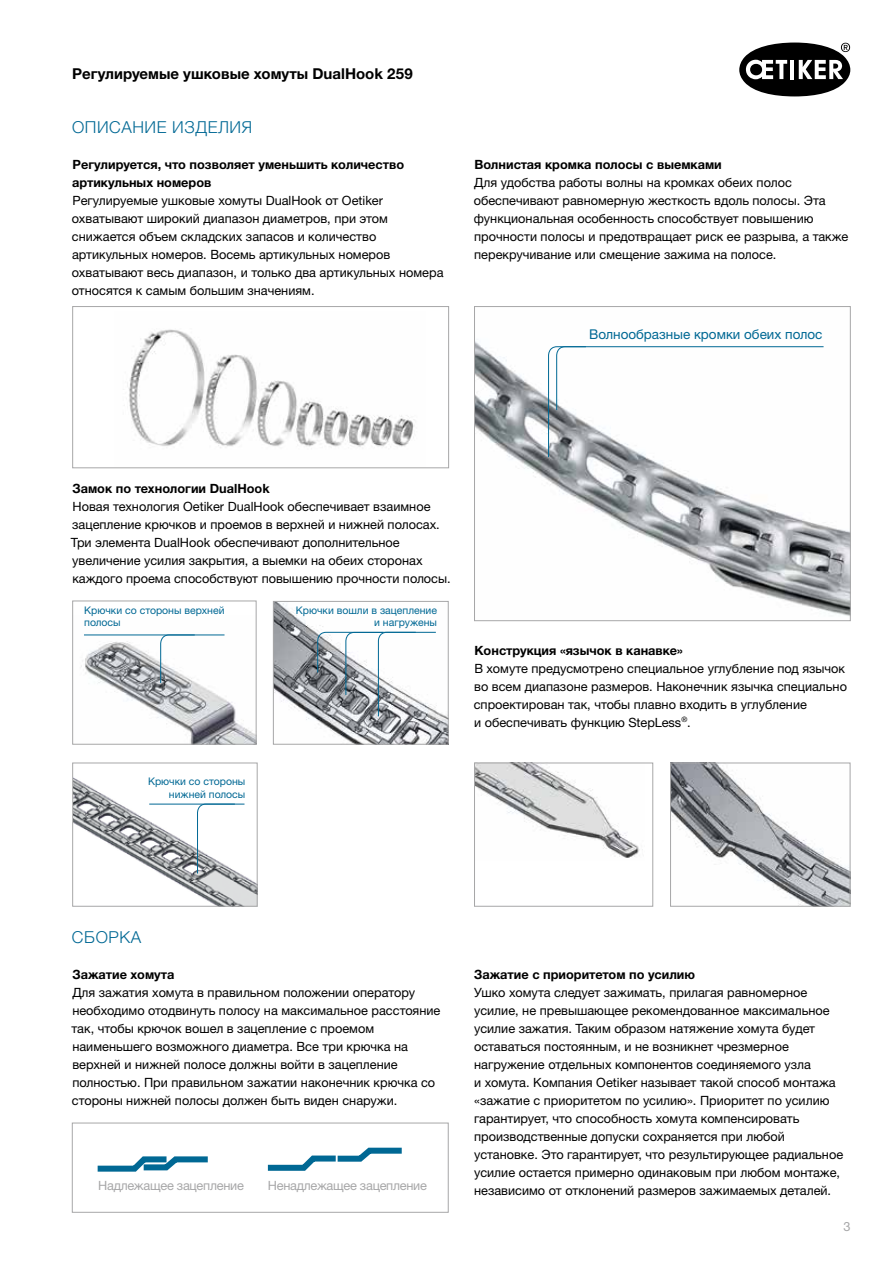
<style>
.page{position:relative;width:893px;height:1263px;background:#fff}
.page>*{position:absolute;margin:0;border:0;box-sizing:border-box;transform-origin:0 0}
.t1{font:300 16.5px "Helvetica Neue LTW1 G";letter-spacing:.035em;color:#006894}
.t2{font:700 15px "Helvetica Neue LTW1 G";color:#000}
.t3{font:13.5px "Helvetica Neue LTW1 G";color:#006894}
.t4{font:12.75px/18px "Helvetica Neue LTW1 G";color:#000}
.t5{font:700 12.75px/18px "Helvetica Neue LTW1 G";color:#000}
.t6{font:12.75px "Helvetica Neue LTW1 G";letter-spacing:-.02em;color:#a7a7a8}
.t7{font:10.5px/12.6px "Helvetica Neue LTW1 G";color:#006894;text-align:right}
</style>
<div class="page">
<svg style="left:739px;top:43px;width:111px;height:53px"></svg>
<img style="left:127px;top:329px;width:288px;height:119px">
<div style="left:72px;top:306px;width:377px;height:162px;border:1px solid #a7a7a8"></div>
<img style="left:476px;top:342px;width:373px;height:274px">
<div style="left:474px;top:306px;width:377px;height:315px;border:1px solid #a7a7a8"></div>
<img style="left:476px;top:765px;width:167px;height:93px">
<div style="left:474px;top:763px;width:179px;height:144px;border:1px solid #a7a7a8"></div>
<img style="left:672px;top:765px;width:176px;height:140px">
<div style="left:670px;top:763px;width:180px;height:144px;border:1px solid #a7a7a8"></div>
<img style="left:81px;top:634px;width:173px;height:109px">
<div style="left:72px;top:601px;width:184px;height:144px;border:1px solid #a7a7a8"></div>
<img style="left:275px;top:603px;width:172px;height:140px">
<div style="left:273px;top:601px;width:176px;height:144px;border:1px solid #a7a7a8"></div>
<img style="left:74px;top:778px;width:182px;height:127px">
<div style="left:72px;top:763px;width:186px;height:144px;border:1px solid #a7a7a8"></div>
<hr style="left:84px;top:635px;width:111px;height:1px;background:#006894">
<svg style="left:317px;top:631px;width:120px;height:86px"></svg>
<hr style="left:149px;top:804px;width:95px;height:1px;background:#006894">
<svg style="left:197px;top:803px;width:39px;height:71px"></svg>
<svg style="left:160px;top:634px;width:65px;height:50px"></svg>
<svg style="left:548px;top:346px;width:276px;height:112px"></svg>
<div style="left:72px;top:1123px;width:377px;height:90px;border:1px solid #a7a7a8"></div>
<svg style="left:97px;top:1156px;width:111px;height:16px"></svg>
<svg style="left:267px;top:1147px;width:135px;height:24px"></svg>
<p class="t2" style="left:72px;top:64px;width:342px">Регулируемые ушковые хомуты DualHook 259</p>
<p class="t1" style="left:72px;top:117px;width:182px">ОПИСАНИЕ ИЗДЕЛИЯ</p>
<p class="t5" style="left:72px;top:155px;width:333px">Регулируется, что позволяет уменьшить количество артикульных номеров</p>
<p class="t4" style="left:72px;top:191px;width:373px">Регулируемые ушковые хомуты DualHook от Oetiker охватывают широкий диапазон диаметров, при этом снижается объем складских запасов и количество артикульных номеров. Восемь артикульных номеров охватывают весь диапазон, и только два артикульных номера относятся к самым большим значениям.</p>
<p class="t5" style="left:474px;top:155px;width:249px">Волнистая кромка полосы с выемками</p>
<p class="t4" style="left:474px;top:173px;width:376px">Для удобства работы волны на кромках обеих полос обеспечивают равномерную жесткость вдоль полосы. Эта функциональная особенность способствует повышению прочности полосы и предотвращает риск ее разрыва, а также перекручивание или смещение зажима на полосе.</p>
<p class="t3" style="left:589px;top:326px;width:235px">Волнообразные кромки обеих полос</p>
<p class="t5" style="left:72px;top:479px;width:199px">Замок по технологии DualHook</p>
<p class="t4" style="left:71px;top:497px;width:381px">Новая технология Oetiker DualHook обеспечивает взаимное зацепление крючков и проемов в верхней и нижней полосах.<br>Три элемента DualHook обеспечивают дополнительное увеличение усилия закрытия, а выемки на обеих сторонах каждого проема способствуют повышению прочности полосы.</p>
<p class="t7" style="left:84px;top:604px;width:142px;text-align:left">Крючки со стороны верхней полосы</p>
<p class="t7" style="left:296px;top:604px;width:143px">Крючки вошли в зацепление и нагружены</p>
<p class="t7" style="left:148px;top:775px;width:99px">Крючки со стороны нижней полосы</p>
<p class="t5" style="left:474px;top:641px;width:210px">Конструкция «язычок в канавке»</p>
<p class="t4" style="left:474px;top:659px;width:375px">В хомуте предусмотрено специальное углубление под язычок во всем диапазоне размеров. Наконечник язычка специально спроектирован так, чтобы плавно входить в углубление<br>и обеспечивать функцию StepLess<sup>®</sup>.</p>
<p class="t1" style="left:72px;top:927px;width:71px">СБОРКА</p>
<p class="t5" style="left:72px;top:965px;width:103px">Зажатие хомута</p>
<p class="t4" style="left:72px;top:983px;width:370px">Для зажатия хомута в правильном положении оператору необходимо отодвинуть полосу на максимальное расстояние так, чтобы крючок вошел в зацепление с проемом наименьшего возможного диаметра. Все три крючка на верхней и нижней полосе должны войти в зацепление полностью. При правильном зажатии наконечник крючка со стороны нижней полосы должен быть виден снаружи.</p>
<p class="t5" style="left:474px;top:965px;width:223px">Зажатие с приоритетом по усилию</p>
<p class="t4" style="left:474px;top:983px;width:371px">Ушко хомута следует зажимать, прилагая равномерное усилие, не превышающее рекомендованное максимальное усилие зажатия. Таким образом натяжение хомута будет оставаться постоянным, и не возникнет чрезмерное нагружение отдельных компонентов соединяемого узла<br>и хомута. Компания Oetiker называет такой способ монтажа «зажатие с приоритетом по усилию». Приоритет по усилию гарантирует, что способность хомута компенсировать производственные допуски сохраняется при любой установке. Это гарантирует, что результирующее радиальное усилие остается примерно одинаковым при любом монтаже,</p>
<p class="t6" style="left:98px;top:1178px;width:147px">Надлежащее зацепление</p>
<p class="t6" style="left:268px;top:1178px;width:161px">Ненадлежащее зацепление</p>
<p class="t4" style="left:474px;top:1181px;width:358px">независимо от отклонений размеров зажимаемых деталей.</p>
<p class="t6" style="left:843px;top:1218px;width:9px">3</p>
</div>
